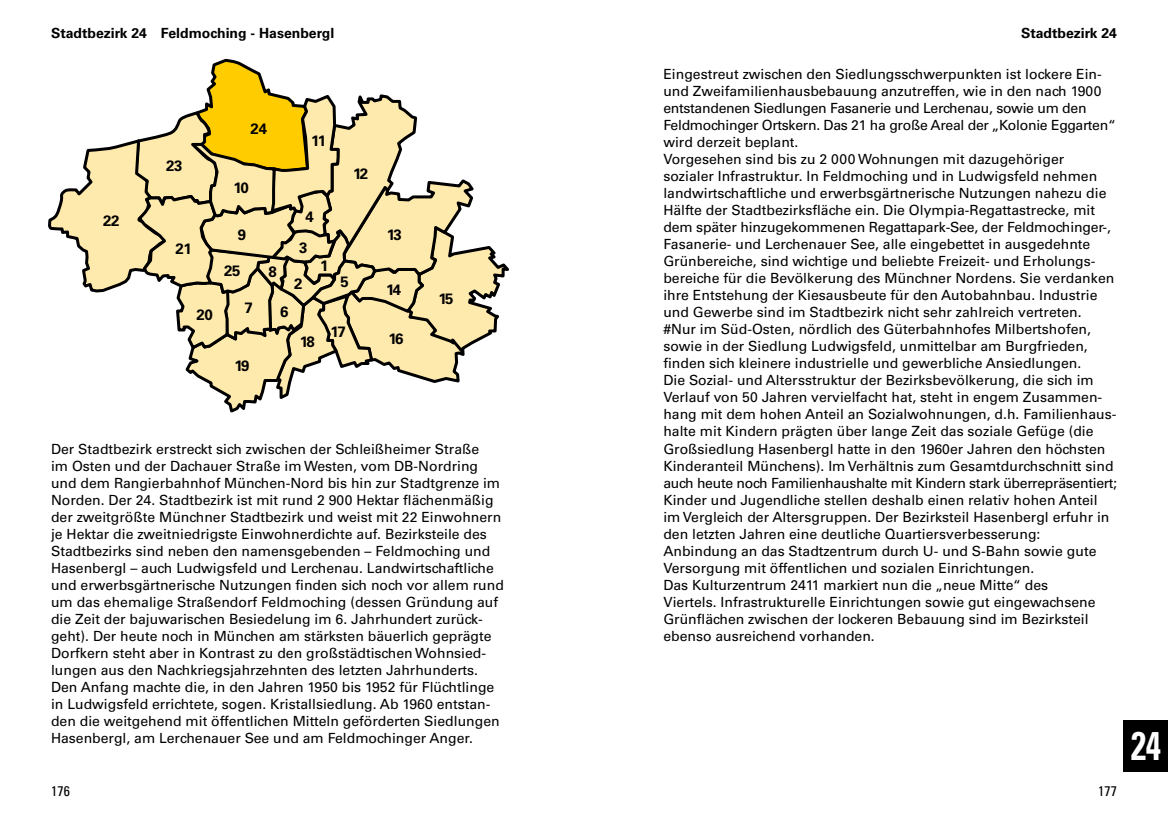
<style>
.page{position:relative;width:1168px;height:828px;background:#fff}
.page>*{position:absolute;margin:0;border:0;box-sizing:border-box;transform-origin:0 0}
.Kapitel_Nr{font:700 condensed 40px "Univers LT Std";color:#fff;scale:.85 1}
.t1{font:700 15px "Univers LT Std";letter-spacing:-.1em;color:#000}
.Monografien{font:14px/17px "Univers LT Std";color:#000}
.Grund_7_8_normal_fet{font:700 14px "Univers LT Std";color:#000}
.t2{font:condensed 14px "Univers LT Std";letter-spacing:.01em;color:#000}
</style>
<div class="page">
<div style="left:1124px;top:720px;width:44px;height:51px;background:#000"></div>
<svg style="left:48px;top:60px;width:461px;height:353px"></svg>
<p class="Grund_7_8_normal_fet" style="left:51px;top:25px;width:285px">Stadtbezirk 24 Feldmoching - Hasenbergl</p>
<p class="t1" style="left:103px;top:212px;width:18px">22</p>
<p class="t1" style="left:166px;top:157px;width:18px">23</p>
<p class="t1" style="left:175px;top:240px;width:18px">21</p>
<p class="t1" style="left:196px;top:306px;width:18px">20</p>
<p class="t1" style="left:251px;top:120px;width:18px">24</p>
<p class="t1" style="left:234px;top:179px;width:17px">10</p>
<p class="t1" style="left:238px;top:225px;width:10px">9</p>
<p class="t1" style="left:224px;top:262px;width:18px">25</p>
<p class="t1" style="left:269px;top:263px;width:10px">8</p>
<p class="t1" style="left:311px;top:132px;width:17px">11</p>
<p class="t1" style="left:306px;top:208px;width:10px">4</p>
<p class="t1" style="left:299px;top:239px;width:10px">3</p>
<p class="t1" style="left:294px;top:275px;width:10px">2</p>
<p class="t1" style="left:320px;top:257px;width:10px">1</p>
<p class="t1" style="left:244px;top:299px;width:10px">7</p>
<p class="t1" style="left:280px;top:302px;width:10px">6</p>
<p class="t1" style="left:353px;top:165px;width:17px">12</p>
<p class="t1" style="left:340px;top:273px;width:10px">5</p>
<p class="t1" style="left:234px;top:356px;width:17px">19</p>
<p class="t1" style="left:300px;top:333px;width:17px">18</p>
<p class="t1" style="left:331px;top:323px;width:17px">17</p>
<p class="t1" style="left:387px;top:226px;width:17px">13</p>
<p class="t1" style="left:386px;top:281px;width:17px">14</p>
<p class="t1" style="left:388px;top:330px;width:17px">16</p>
<p class="t1" style="left:438px;top:290px;width:17px">15</p>
<p class="Monografien" style="left:51px;top:440px;width:454px">Der Stadtbezirk erstreckt sich zwischen der Schleißheimer Straße<br>im Osten und der Dachauer Straße im Westen, vom DB-Nordring und dem Rangierbahnhof München-Nord bis hin zur Stadtgrenze im Norden. Der 24. Stadtbezirk ist mit rund 2 900 Hektar flächenmäßig der zweitgrößte Münchner Stadtbezirk und weist mit 22 Einwohnern je Hektar die zweitniedrigste Einwohnerdichte auf. Bezirksteile des Stadtbezirks sind neben den namensgebenden – Feldmoching und Hasenbergl – auch Ludwigsfeld und Lerchenau. Landwirtschaftliche und erwerbsgärtnerische Nutzungen finden sich noch vor allem rund um das ehemalige Straßendorf Feldmoching (dessen Gründung auf die Zeit der bajuwarischen Besiedelung im 6. Jahrhundert zurück&shy;geht). Der heute noch in München am stärksten bäuerlich geprägte Dorfkern steht aber in Kontrast zu den großstädtischen Wohnsied&shy;lungen aus den Nachkriegsjahrzehnten des letzten Jahrhunderts.<br>Den Anfang machte die, in den Jahren 1950 bis 1952 für Flüchtlinge in Ludwigsfeld errichtete, sogen. Kristallsiedlung. Ab 1960 entstan&shy;den die weitgehend mit öffentlichen Mitteln geförderten Siedlungen Hasenbergl, am Lerchenauer See und am Feldmochinger Anger.</p>
<p class="Grund_7_8_normal_fet" style="left:1021px;top:25px;width:97px">Stadtbezirk 24</p>
<p class="Monografien" style="left:663px;top:66px;width:454px">Eingestreut zwischen den Siedlungsschwerpunkten ist lockere Ein&shy;und Zweifamilienhausbebauung anzutreffen, wie in den nach 1900 entstandenen Siedlungen Fasanerie und Lerchenau, sowie um den Feldmochinger Ortskern. Das 21 ha große Areal der „Kolonie Eggarten“ wird derzeit beplant.<br>Vorgesehen sind bis zu 2 000 Wohnungen mit dazugehöriger sozialer Infrastruktur. In Feldmoching und in Ludwigsfeld nehmen landwirtschaftliche und erwerbsgärtnerische Nutzungen nahezu die Hälfte der Stadtbezirksfläche ein. Die Olympia-Regattastrecke, mit dem später hinzugekommenen Regattapark-See, der Feldmochinger-, Fasanerie- und Lerchenauer See, alle eingebettet in ausgedehnte Grünbereiche, sind wichtige und beliebte Freizeit- und Erholungs&shy;bereiche für die Bevölkerung des Münchner Nordens. Sie verdanken ihre Entstehung der Kiesausbeute für den Autobahnbau. Industrie und Gewerbe sind im Stadtbezirk nicht sehr zahlreich vertreten. #Nur im Süd-Osten, nördlich des Güterbahnhofes Milbertshofen, sowie in der Siedlung Ludwigsfeld, unmittelbar am Burgfrieden, finden sich kleinere industrielle und gewerbliche Ansiedlungen.</p>
<p class="Monografien" style="left:663px;top:372px;width:455px">Die Sozial- und Altersstruktur der Bezirksbevölkerung, die sich im Verlauf von 50 Jahren vervielfacht hat, steht in engem Zusammen&shy;hang mit dem hohen Anteil an Sozialwohnungen, d.h. Familienhaus&shy;halte mit Kindern prägten über lange Zeit das soziale Gefüge (die Großsiedlung Hasenbergl hatte in den 1960er Jahren den höchsten Kinderanteil Münchens). Im Verhältnis zum Gesamtdurchschnitt sind auch heute noch Familienhaushalte mit Kindern stark überrepräsentiert; Kinder und Jugendliche stellen deshalb einen relativ hohen Anteil im Vergleich der Altersgruppen. Der Bezirksteil Hasenbergl erfuhr in den letzten Jahren eine deutliche Quartiersverbesserung:<br>Anbindung an das Stadtzentrum durch U- und S-Bahn sowie gute Versorgung mit öffentlichen und sozialen Einrichtungen.</p>
<p class="Monografien" style="left:663px;top:576px;width:434px">Das Kulturzentrum 2411 markiert nun die „neue Mitte“ des Viertels. Infrastrukturelle Einrichtungen sowie gut eingewachsene Grünflächen zwischen der lockeren Bebauung sind im Bezirksteil ebenso ausreichend vorhanden.</p>
<p class="t2" style="left:51px;top:782px;width:20px">176</p>
<p class="t2" style="left:1098px;top:782px;width:20px">177</p>
<p class="Kapitel_Nr" style="left:1131px;top:721px;width:37px">24</p>
</div>
